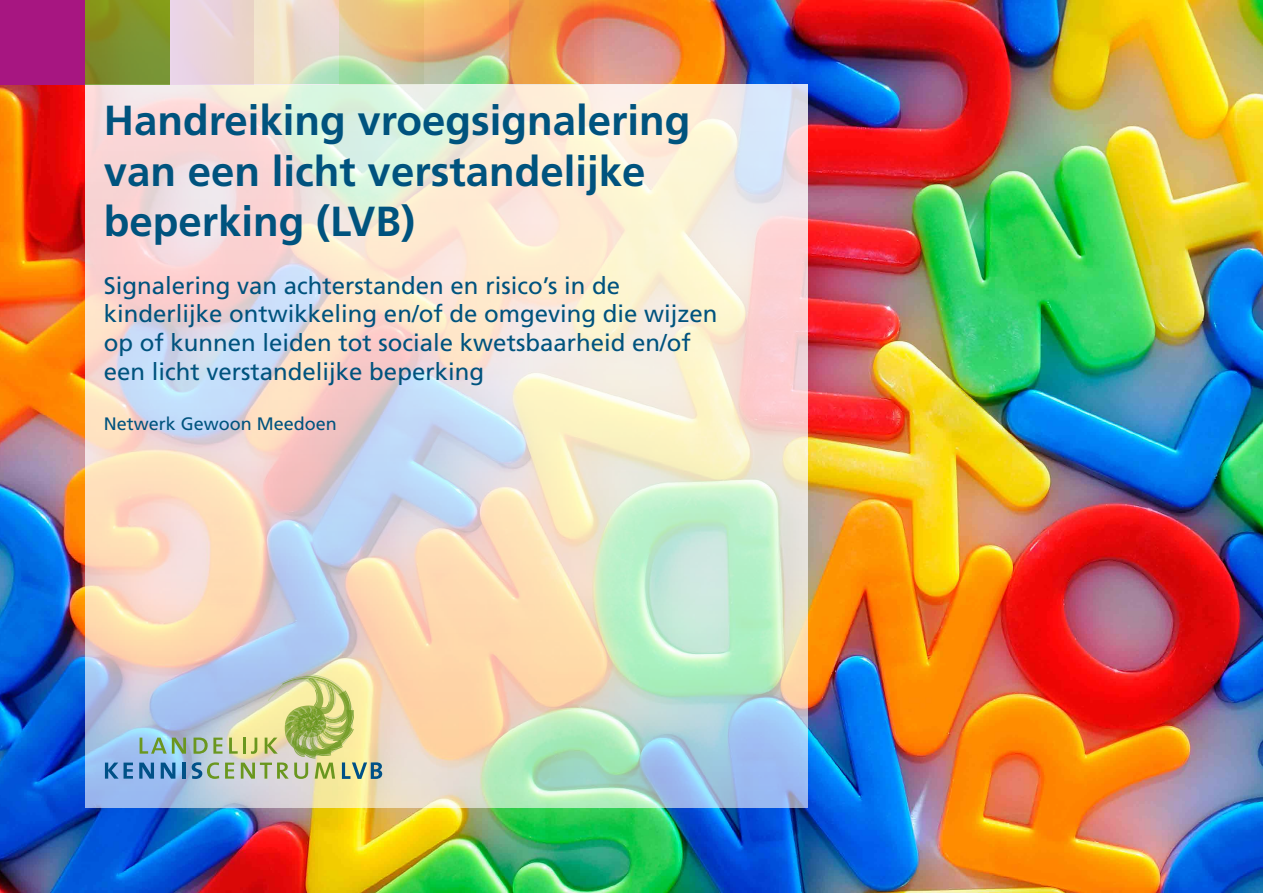
<style>
.page{position:relative;width:1263px;height:893px;background:#fff}
.page>*{position:absolute;margin:0;border:0;box-sizing:border-box;transform-origin:0 0}
.t1{font:700 42px/50.4px "Frutiger LT Std";color:#00537e}
.t2{font:24px/28.8px "Frutiger LT Std";color:#00537e}
.t3{font:18px "Frutiger LT Std";color:#00537e}
</style>
<div class="page">
<img style="left:0;top:0;width:1263px;height:893px">
<img style="left:85px;top:85px;width:723px;height:723px">
<svg style="left:105px;top:763px;width:28px;height:16px"></svg>
<svg style="left:139px;top:763px;width:15px;height:16px"></svg>
<svg style="left:161px;top:763px;width:14px;height:16px"></svg>
<hr style="left:183px;top:763px;width:3px;height:16px;background:#005187">
<svg style="left:140px;top:738px;width:46px;height:16px"></svg>
<svg style="left:192px;top:675px;width:190px;height:104px;background:#c3cba3"></svg>
<div style="left:170px;top:0;width:84px;height:85px;background:linear-gradient(to right,#ead5eb,#e9d2c6)"></div>
<svg style="left:254px;top:0;width:85px;height:85px;background:#e8dfcb"></svg>
<svg style="left:339px;top:0;width:85px;height:85px;background:#dac88e"></svg>
<svg style="left:424px;top:0;width:85px;height:85px;background:#d9b778"></svg>
<svg style="left:509px;top:0;width:85px;height:85px;background:#ea954f"></svg>
<svg style="left:594px;top:0;width:85px;height:85px;background:#e48e6b"></svg>
<svg style="left:85px;top:0;width:85px;height:85px;background:#7f9129"></svg>
<div style="left:0;top:0;width:85px;height:85px;background:#a71681"></div>
<h1 class="t1" style="left:104px;top:96px;width:588px">Handreiking vroegsignalering van een licht verstandelijke beperking (LVB)</h1>
<p class="t2" style="left:104px;top:271px;width:615px">Signalering van achterstanden en risico’s in de kinderlijke ontwikkeling en/of de omgeving die wijzen op of kunnen leiden tot sociale kwetsbaarheid en/of een licht verstandelijke beperking</p>
<p class="t3" style="left:104px;top:413px;width:235px">Netwerk Gewoon Meedoen</p>
</div>
